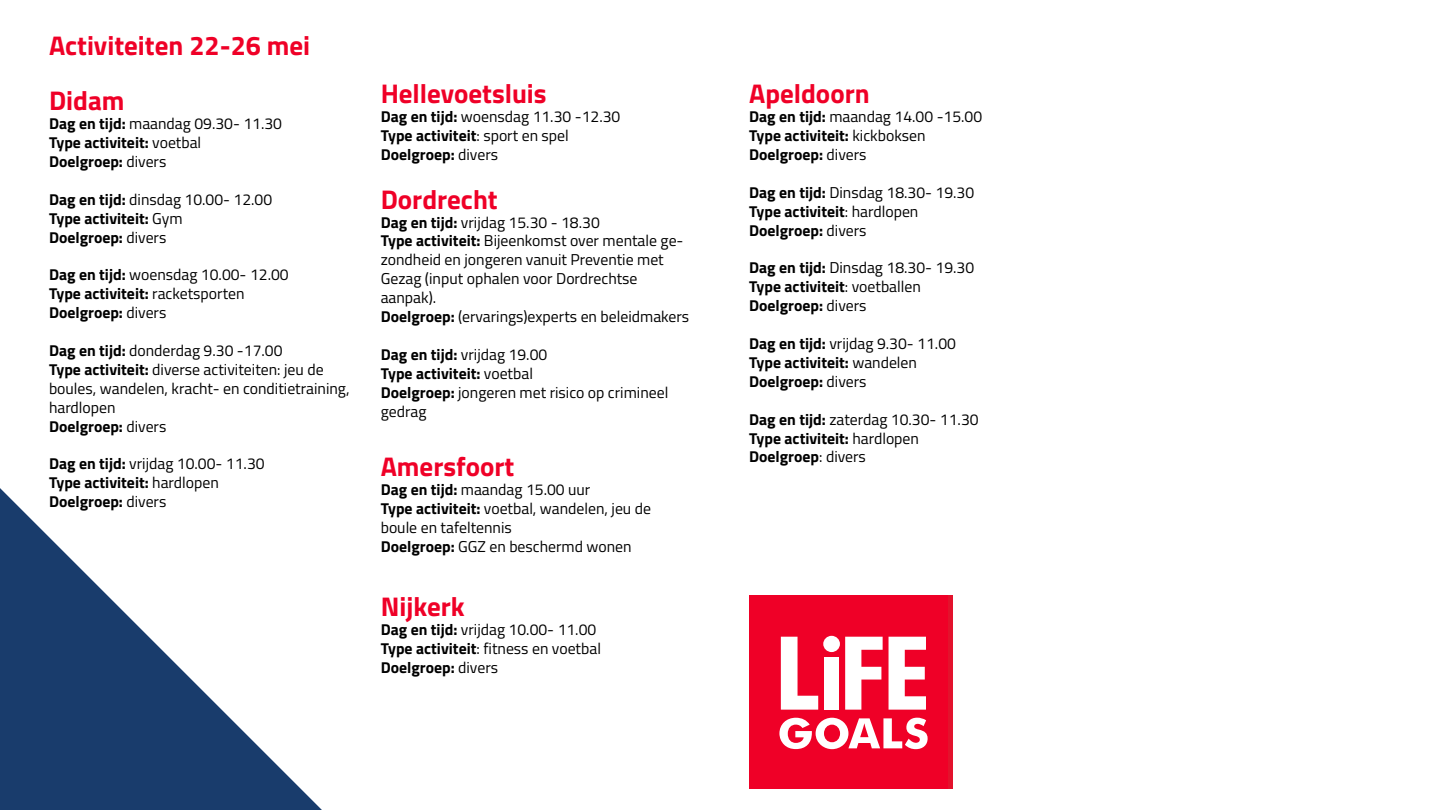
<style>
.page{position:relative;width:1440px;height:810px;background:#fff}
.page>*{position:absolute;margin:0;border:0;box-sizing:border-box;transform-origin:0 0}
.t1{font:700 27px "Titillium Web";color:#ef0027}
.t2{font:15.75px/18.9px "Titillium Web";color:#000}
.t3{font:700 15.75px/18.9px "Titillium Web";color:#000}
.s1{font-weight:400}
.s2{font-weight:700}
</style>
<div class="page">
<svg style="left:0;top:488px;width:322px;height:322px"></svg>
<div style="left:754px;top:596px;width:199px;height:193px;background:#e3122c"></div>
<div style="left:749px;top:596px;width:199px;height:193px;background:#ef0027"></div>
<svg style="left:779px;top:718px;width:149px;height:31px"></svg>
<svg style="left:781px;top:637px;width:37px;height:73px"></svg>
<div style="left:824px;top:657px;width:15px;height:53px;background:#fff"></div>
<svg style="left:845px;top:637px;width:38px;height:73px"></svg>
<svg style="left:889px;top:637px;width:37px;height:73px"></svg>
<div style="left:823px;top:636px;width:17px;height:16px;background:#fff;border-radius:50%"></div>
<h1 class="t1" style="left:49px;top:25px;width:263px">Activiteiten 22-26 mei</h1>
<h1 class="t1" style="left:49px;top:80px;width:77px">Didam</h1>
<p class="t3" style="left:49px;top:113px;width:235px">Dag en tijd: <span class="s1">maandag 09.30- 11.30<br></span>Type activiteit: <span class="s1">voetbal<br></span>Doelgroep: <span class="s1">divers</span></p>
<p class="t3" style="left:49px;top:189px;width:225px">Dag en tijd: <span class="s1">dinsdag 10.00- 12.00<br></span>Type activiteit: <span class="s1">Gym<br></span>Doelgroep: <span class="s1">divers</span></p>
<p class="t2" style="left:49px;top:265px;width:241px"><span class="s2">Dag en tijd:</span> woensdag 10.00- 12.00<br><span class="s2">Type activiteit:</span> racketsporten<br><span class="s2">Doelgroep:</span> divers</p>
<p class="t2" style="left:49px;top:340px;width:302px"><span class="s2">Dag en tijd:</span> donderdag 9.30 -17.00<br><span class="s2">Type activiteit:</span> diverse activiteiten: jeu de boules, wandelen, kracht- en conditietraining, hardlopen<br><span class="s2">Doelgroep:</span> divers</p>
<p class="t3" style="left:49px;top:454px;width:217px">Dag en tijd: <span class="s1">vrijdag 10.00- 11.30<br></span>Type activiteit: <span class="s1">hardlopen<br></span>Doelgroep: <span class="s1">divers</span></p>
<h1 class="t1" style="left:381px;top:73px;width:167px">Hellevoetsluis</h1>
<p class="t2" style="left:381px;top:107px;width:241px"><span class="s2">Dag en tijd:</span> woensdag 11.30 -12.30<br><span class="s2">Type activiteit</span>: sport en spel<br><span class="s2">Doelgroep:</span> divers</p>
<h1 class="t1" style="left:381px;top:179px;width:119px">Dordrecht</h1>
<p class="t2" style="left:381px;top:212px;width:310px"><span class="s2">Dag en tijd:</span> vrijdag 15.30 - 18.30<br><span class="s2">Type activiteit:</span> Bijeenkomst over mentale ge&shy;zondheid en jongeren vanuit Preventie met Gezag (input ophalen voor Dordrechtse aanpak).<br><span class="s2">Doelgroep:</span> (ervarings)experts en beleidmakers</p>
<p class="t2" style="left:381px;top:344px;width:289px"><span class="s2">Dag en tijd:</span> vrijdag 19.00<br><span class="s2">Type activiteit:</span> voetbal<br><span class="s2">Doelgroep:</span> jongeren met risico op crimineel gedrag</p>
<h1 class="t1" style="left:381px;top:446px;width:135px">Amersfoort</h1>
<p class="t2" style="left:381px;top:479px;width:272px"><span class="s2">Dag en tijd:</span> maandag 15.00 uur<br><span class="s2">Type activiteit:</span> voetbal, wandelen, jeu de boule en tafeltennis<br><span class="s2">Doelgroep:</span> GGZ en beschermd wonen</p>
<h1 class="t1" style="left:381px;top:586px;width:86px">Nijkerk</h1>
<p class="t2" style="left:381px;top:620px;width:222px"><span class="s2">Dag en tijd:</span> vrijdag 10.00- 11.00<br><span class="s2">Type activiteit</span>: fitness en voetbal<br><span class="s2">Doelgroep:</span> divers</p>
<h1 class="t1" style="left:749px;top:73px;width:122px">Apeldoorn</h1>
<p class="t3" style="left:749px;top:106px;width:235px">Dag en tijd: <span class="s1">maandag 14.00 -15.00<br></span>Type activiteit: <span class="s1">kickboksen<br></span>Doelgroep: <span class="s1">divers</span></p>
<p class="t3" style="left:749px;top:182px;width:227px">Dag en tijd: <span class="s1">Dinsdag 18.30- 19.30<br></span>Type activiteit<span class="s1">: hardlopen<br></span>Doelgroep: <span class="s1">divers</span></p>
<p class="t2" style="left:749px;top:258px;width:227px"><span class="s2">Dag en tijd:</span> Dinsdag 18.30- 19.30<br><span class="s2">Type activiteit</span>: voetballen<br><span class="s2">Doelgroep:</span> divers</p>
<p class="t3" style="left:749px;top:333px;width:208px">Dag en tijd: <span class="s1">vrijdag 9.30- 11.00<br></span>Type activiteit: <span class="s1">wandelen<br></span>Doelgroep: <span class="s1">divers</span></p>
<p class="t2" style="left:749px;top:409px;width:231px"><span class="s2">Dag en tijd:</span> zaterdag 10.30- 11.30<br><span class="s2">Type activiteit:</span> hardlopen<br><span class="s2">Doelgroep</span>: divers</p>
</div>
